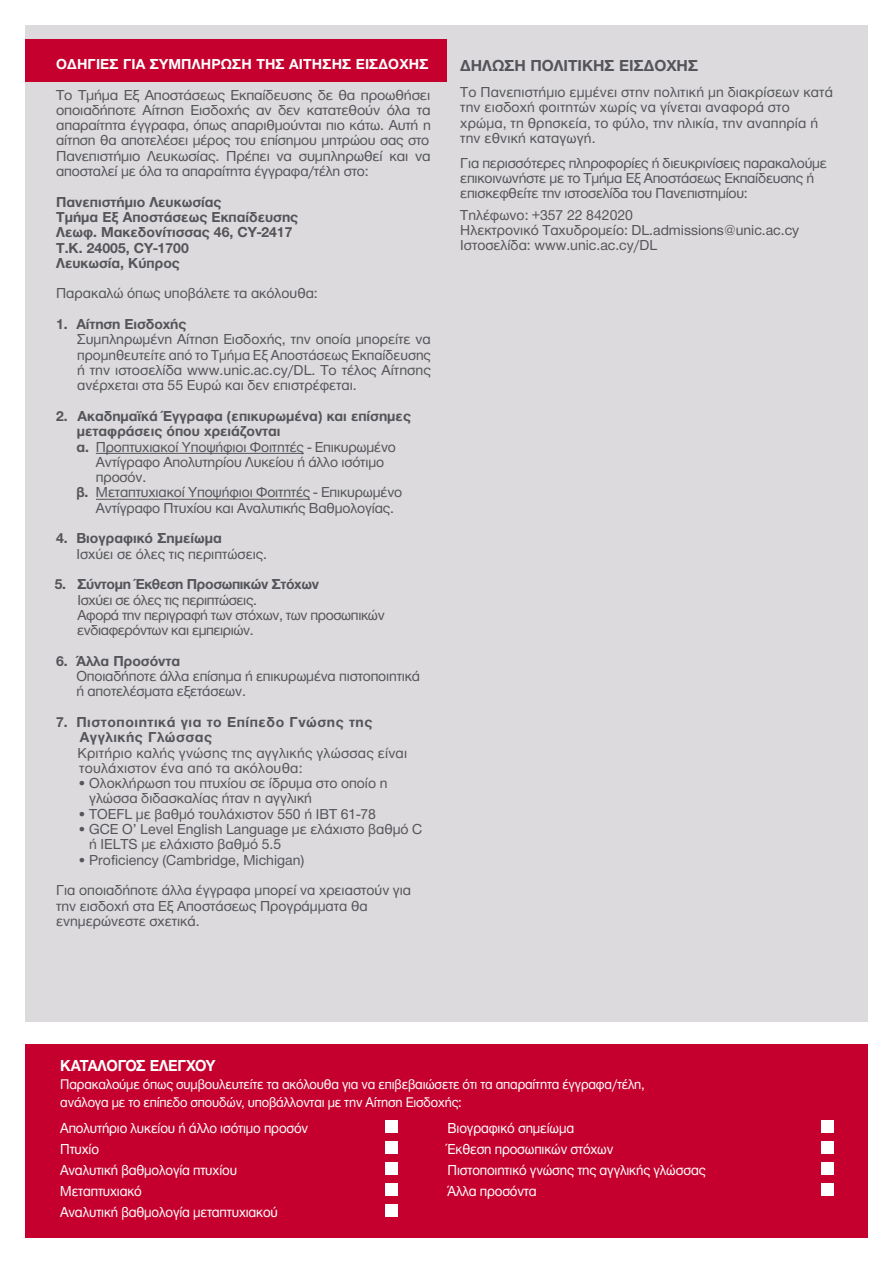
<style>
.page{position:relative;width:893px;height:1266px;background:#fff}
.page>*{position:absolute;margin:0;border:0;box-sizing:border-box;transform-origin:0 0}
.t1{font:700 16.5px "Helvetica Neue Greek";color:#54555a}
.t2{font:700 16.5px "Helvetica Neue Greek";letter-spacing:-.02em;color:#fff;scale:.95 1}
.t3{font:15px/15.3px "Helvetica Neue Greek";color:#54555a}
.t4{font:700 15px/15.3px "Helvetica Neue Greek";color:#54555a}
.t5{font:15px/21px "Helvetica Neue Greek";letter-spacing:-.01em;color:#fff;scale:.95 1}
.t6{font:15px/15.3px "Helvetica Neue Greek";letter-spacing:-.025em;color:#54555a}
.t7{font:700 15px/15.3px "Helvetica Neue Greek";letter-spacing:.04em;color:#54555a}
.t8{font:700 15px "Helvetica Neue Greek";letter-spacing:.01em;color:#fff}
.t9{font:700 15px "Helvetica Neue Greek";letter-spacing:-.025em;color:#54555a}
.t10{font:14.55px/18px "Helvetica Neue Greek";letter-spacing:-.01em;color:#fff;scale:.95 1}
.s1{font-weight:700}
</style>
<div class="page">
<div style="left:25px;top:25px;width:843px;height:997px;background:#dcdadc"></div>
<div style="left:25px;top:1044px;width:843px;height:193px;background:#c5002e"></div>
<div style="left:822px;top:1120px;width:12px;height:12px;background:#fff"></div>
<div style="left:822px;top:1141px;width:12px;height:12px;background:#fff"></div>
<div style="left:822px;top:1183px;width:12px;height:13px;background:#fff"></div>
<div style="left:822px;top:1162px;width:12px;height:13px;background:#fff"></div>
<div style="left:385px;top:1120px;width:13px;height:12px;background:#fff"></div>
<div style="left:385px;top:1141px;width:13px;height:12px;background:#fff"></div>
<div style="left:385px;top:1183px;width:13px;height:13px;background:#fff"></div>
<div style="left:385px;top:1162px;width:13px;height:13px;background:#fff"></div>
<div style="left:385px;top:1204px;width:13px;height:13px;background:#fff"></div>
<div style="left:25px;top:39px;width:421px;height:42px;background:#c5002e"></div>
<hr style="left:96px;top:453px;width:208px;height:1px;background:#54555a">
<hr style="left:96px;top:499px;width:214px;height:1px;background:#54555a">
<p class="t8" style="left:56px;top:56px;width:374px">ΟΔΗΓΙΕΣ ΓΙΑ ΣΥΜΠΛΗΡΩΣΗ ΤΗΣ ΑΙΤΗΣΗΣ ΕΙΣΔΟΧΗΣ</p>
<p class="t3" style="left:56px;top:87px;width:376px;text-align:justify">Το Τμήμα Εξ Αποστάσεως Εκπαίδευσης δε θα προωθήσει οποιαδήποτε Αίτηση Εισδοχής αν δεν κατατεθούν όλα τα απαραίτητα έγγραφα, όπως απαριθμούνται πιο κάτω. Αυτή η αίτηση θα αποτελέσει μέρος του επίσημου μητρώου σας στο Πανεπιστήμιο Λευκωσίας. Πρέπει να συμπληρωθεί και να αποσταλεί με όλα τα απαραίτητα έγγραφα/τέλη στο:</p>
<p class="t4" style="left:56px;top:194px;width:244px">Πανεπιστήμιο Λευκωσίας<br>Τμήμα Εξ Αποστάσεως Εκπαίδευσης<br>Λεωφ. Μακεδονίτισσας 46, CY-2417<br>Τ.K. 24005, CY-1700<br>Λευκωσία, Κύπρος</p>
<p class="t3" style="left:56px;top:286px;width:263px">Παρακαλώ όπως υποβάλετε τα ακόλουθα:</p>
<p class="t4" style="left:56px;top:316px;width:132px">1. Αίτηση Εισδοχής</p>
<p class="t3" style="left:77px;top:332px;width:355px;text-align:justify">Συμπληρωμένη Αίτηση Εισδοχής, την οποία μπορείτε να προμηθευτείτε από το Τμήμα Εξ Αποστάσεως Εκπαίδευσης ή την ιστοσελίδα www.unic.ac.cy/DL. Το τέλος Αίτησης ανέρχεται στα 55 Ευρώ και δεν επιστρέφεται.</p>
<p class="t4" style="left:56px;top:408px;width:356px">2. Ακαδημαϊκά Έγγραφα (επικυρωμένα) και επίσημες</p>
<p class="t4" style="left:77px;top:424px;width:205px">μεταφράσεις όπου χρειάζονται</p>
<p class="t3" style="left:76px;top:439px;width:321px"><span class="s1">α.</span> Προπτυχιακοί Υποψήφιοι Φοιτητές - Επικυρωμένο</p>
<p class="t3" style="left:96px;top:454px;width:290px">Αντίγραφο Απολυτηρίου Λυκείου ή άλλο ισότιμο</p>
<p class="t3" style="left:96px;top:469px;width:52px">προσόν.</p>
<p class="t3" style="left:76px;top:485px;width:327px"><span class="s1">β.</span> Μεταπτυχιακοί Υποψήφιοι Φοιτητές - Επικυρωμένο</p>
<p class="t3" style="left:96px;top:500px;width:299px">Αντίγραφο Πτυχίου και Αναλυτικής Βαθμολογίας.</p>
<p class="t4" style="left:56px;top:531px;width:167px">4. Βιογραφικό Σημείωμα</p>
<p class="t3" style="left:76px;top:546px;width:192px">Ισχύει σε όλες τις περιπτώσεις.</p>
<p class="t9" style="left:55px;top:576px;width:266px">5. Σύντομη Έκθεση Προσωπικών Στόχων</p>
<p class="t6" style="left:77px;top:592px;width:309px">Ισχύει σε όλες τις περιπτώσεις.<br>Αφορά την περιγραφή των στόχων, των προσωπικών ενδιαφερόντων και εμπειριών.</p>
<p class="t4" style="left:56px;top:653px;width:126px">6. Άλλα Προσόντα</p>
<p class="t3" style="left:76px;top:668px;width:345px">Οποιαδήποτε άλλα επίσημα ή επικυρωμένα πιστοποιητικά ή αποτελέσματα εξετάσεων.</p>
<p class="t7" style="left:80px;top:714px;width:294px;text-indent:-24px">7. Πιστοποιητικά για το Επίπεδο Γνώσης της<br>Αγγλικής Γλώσσας</p>
<p class="t3" style="left:78px;top:745px;width:331px">Κριτήριο καλής γνώσης της αγγλικής γλώσσας είναι τουλάχιστον ένα από τα ακόλουθα:</p>
<p class="t3" style="left:89px;top:775px;width:300px;text-indent:-12px">• Ολοκλήρωση του πτυχίου σε ίδρυμα στο οποίο η γλώσσα διδασκαλίας ήταν η αγγλική</p>
<p class="t3" style="left:78px;top:806px;width:300px">• TOEFL με βαθμό τουλάχιστον 550 ή IBT 61-78</p>
<p class="t3" style="left:89px;top:821px;width:335px;text-indent:-12px">• GCE O’ Level English Language με ελάχιστο βαθμό C ή IELTS με ελάχιστο βαθμό 5.5</p>
<p class="t3" style="left:56px;top:844px;width:357px;line-height:30.6px;text-indent:21px">• Proficiency (Cambridge, Michigan)<br>Για οποιαδήποτε άλλα έγγραφα μπορεί να χρειαστούν για</p>
<p class="t3" style="left:56px;top:898px;width:313px">την εισδοχή στα Εξ Αποστάσεως Προγράμματα θα ενημερώνεστε σχετικά.</p>
<p class="t1" style="left:460px;top:57px;width:239px">ΔΗΛΩΣΗ ΠΟΛΙΤΙΚΗΣ ΕΙΣΔΟΧΗΣ</p>
<p class="t3" style="left:460px;top:84px;width:374px">Το Πανεπιστήμιο εμμένει στην πολιτική μη διακρίσεων κατά την εισδοχή φοιτητών χωρίς να γίνεται αναφορά στο χρώμα, τη θρησκεία, το φύλο, την ηλικία, την αναπηρία ή την εθνική καταγωγή.</p>
<p class="t3" style="left:460px;top:155px;width:368px">Για περισσότερες πληροφορίες ή διευκρινίσεις παρακαλούμε επικοινωνήστε με το Τμήμα Εξ Αποστάσεως Εκπαίδευσης ή επισκεφθείτε την ιστοσελίδα του Πανεπιστημίου:</p>
<p class="t3" style="left:460px;top:207px;width:340px">Τηλέφωνο: +357 22 842020<br>Ηλεκτρονικό Ταχυδρομείο: DL.admissions@unic.ac.cy<br>Ιστοσελίδα: www.unic.ac.cy/DL</p>
<p class="t2" style="left:60px;top:1057px;width:165px">ΚΑΤΑΛΟΓΟΣ ΕΛΕΓΧΟΥ</p>
<p class="t10" style="left:60px;top:1075px;width:617px">Παρακαλούμε όπως συμβουλευτείτε τα ακόλουθα για να επιβεβαιώσετε ότι τα απαραίτητα έγγραφα/τέλη, ανάλογα με το επίπεδο σπουδών, υποβάλλονται με την Αίτηση Εισδοχής:</p>
<p class="t5" style="left:60px;top:1117px;width:263px">Απολυτήριο λυκείου ή άλλο ισότιμο προσόν<br>Πτυχίο<br>Αναλυτική βαθμολογία πτυχίου<br>Μεταπτυχιακό<br>Αναλυτική βαθμολογία μεταπτυχιακού</p>
<p class="t5" style="left:448px;top:1117px;width:273px">Βιογραφικό σημείωμα<br>Έκθεση προσωπικών στόχων<br>Πιστοποιητικό γνώσης της αγγλικής γλώσσας<br>Άλλα προσόντα</p>
</div>
